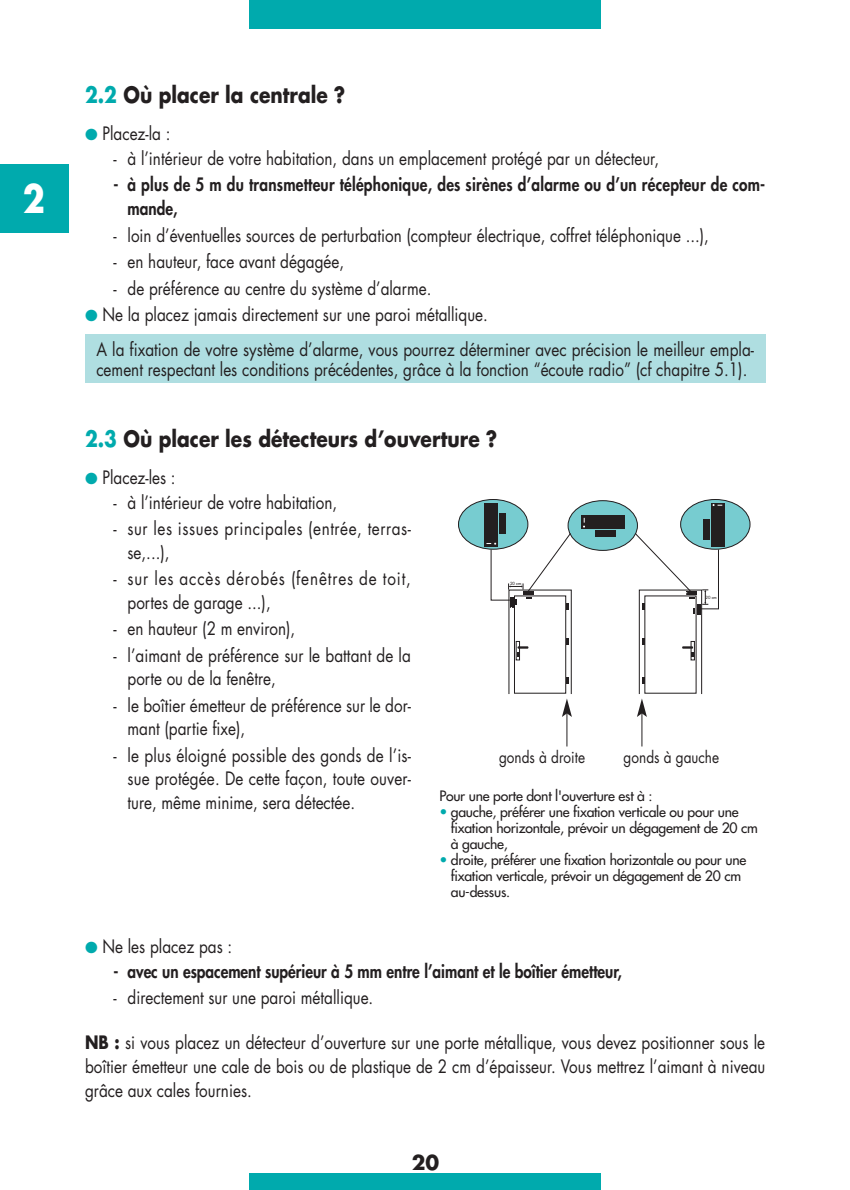
<style>
.page{position:relative;width:850px;height:1190px;background:#fff}
.page>*{position:absolute;margin:0;border:0;box-sizing:border-box;transform-origin:0 0}
.t1{font:700 38px "Futura";color:#fff;scale:.85 1}
.t2{font:700 22px "Futura";color:#231f20;scale:.85 1}
.t3{font:700 20px "Futura";color:#231f20}
.t4{font:18px/23.6px "Futura";color:#231f20;scale:.85 1}
.t5{font:800 18px/24px "Futura";letter-spacing:.015em;color:#231f20;scale:.85 1}
.t6{font:18px/23.6px "Futura";letter-spacing:.055em;color:#231f20;scale:.85 1}
.t7{font:18px/23.6px "Futura";letter-spacing:.035em;color:#231f20;scale:.85 1}
.t8{font:16px "Futura";color:#231f20;scale:.85 1}
.t9{font:14px/16px "Futura";letter-spacing:-.015em;color:#231f20}
.t10{font:4.2px "Futura";color:#231f20}
.s1{color:#00aaad}
.s2{font-weight:700}
</style>
<div class="page">
<div style="left:0;top:164px;width:68px;height:68px;background:#00aaad"></div>
<div style="left:249px;top:0;width:352px;height:28px;background:#00aaad"></div>
<div style="left:249px;top:1174px;width:352px;height:16px;background:#00aaad"></div>
<div style="left:568px;top:500px;width:70px;height:51px;background:#77ccd0;border:1px solid #231f20;border-radius:50%"></div>
<div style="left:458px;top:499px;width:70px;height:51px;background:#77ccd0;border:1px solid #231f20;border-radius:50%"></div>
<div style="left:484px;top:503px;width:14px;height:43px;background:#231f20"></div>
<div style="left:499px;top:513px;width:6px;height:21px;background:#231f20"></div>
<div style="left:680px;top:499px;width:71px;height:51px;background:#77ccd0;border:1px solid #231f20;border-radius:50%"></div>
<div style="left:581px;top:515px;width:44px;height:14px;background:#231f20"></div>
<div style="left:711px;top:503px;width:14px;height:44px;background:#231f20"></div>
<svg style="left:713px;top:504px;width:9px;height:2px"></svg>
<div style="left:85px;top:334px;width:680px;height:49px;background:#afdee1"></div>
<hr style="left:566px;top:713px;width:1px;height:33px;background:#231f20">
<hr style="left:641px;top:713px;width:1px;height:33px;background:#231f20">
<svg style="left:486px;top:518px;width:233px;height:199px"></svg>
<h1 class="t1" style="left:23px;top:182px;width:28px">2</h1>
<p class="t2" style="left:85px;top:85px;width:308px"><span class="s1">2.2</span> Où placer la centrale ?</p>
<p class="t4" style="left:85px;top:123px;width:102px"><span class="s1">●</span> Placez-la :</p>
<p class="t4" style="left:113px;top:148px;width:644px">- à l’intérieur de votre habitation, dans un emplacement protégé par un détecteur,</p>
<p class="t5" style="left:128px;top:174px;width:752px;text-indent:-14px">- à plus de 5 m du transmetteur téléphonique, des sirènes d’alarme ou d’un récepteur de com&shy;mande,</p>
<p class="t4" style="left:113px;top:225px;width:702px">- loin d’éventuelles sources de perturbation (compteur électrique, coffret téléphonique ...),</p>
<p class="t4" style="left:113px;top:251px;width:273px">- en hauteur, face avant dégagée,</p>
<p class="t4" style="left:113px;top:278px;width:376px">- de préférence au centre du système d’alarme.</p>
<p class="t4" style="left:85px;top:304px;width:475px"><span class="s1">●</span> Ne la placez jamais directement sur une paroi métallique.</p>
<p class="t4" style="left:96px;top:341px;width:775px;line-height:20px">A la fixation de votre système d’alarme, vous pourrez déterminer avec précision le meilleur empla&shy;cement respectant les conditions précédentes, grâce à la fonction “écoute radio” (cf chapitre 5.1).</p>
<p class="t2" style="left:85px;top:429px;width:487px"><span class="s1">2.3</span> Où placer les détecteurs d’ouverture ?</p>
<p class="t4" style="left:85px;top:467px;width:108px"><span class="s1">●</span> Placez-les :</p>
<p class="t4" style="left:113px;top:492px;width:265px">- à l’intérieur de votre habitation,</p>
<p class="t7" style="left:128px;top:518px;width:335px;text-indent:-14px">- sur les issues principales (entrée, terras&shy;se,...),</p>
<p class="t6" style="left:128px;top:568px;width:335px;text-indent:-14px">- sur les accès dérobés (fenêtres de toit, portes de garage ...),</p>
<p class="t4" style="left:113px;top:618px;width:216px">- en hauteur (2 m environ),</p>
<p class="t4" style="left:128px;top:645px;width:335px;text-indent:-14px">- l’aimant de préférence sur le battant de la porte ou de la fenêtre,</p>
<p class="t4" style="left:128px;top:695px;width:335px;text-indent:-14px">- le boîtier émetteur de préférence sur le dor&shy;mant (partie fixe),</p>
<p class="t4" style="left:128px;top:745px;width:335px;text-align:justify;text-indent:-14px">- le plus éloigné possible des gonds de l’is&shy;sue protégée. De cette façon, toute ouver&shy;ture, même minime, sera détectée.</p>
<p class="t10" style="left:510px;top:581px;width:13px">20 cm</p>
<p class="t10" style="left:706px;top:595px;width:13px">20 cm</p>
<p class="t8" style="left:499px;top:750px;width:103px">gonds à droite</p>
<p class="t8" style="left:624px;top:750px;width:114px">gonds à gauche</p>
<p class="t9" style="left:439px;top:789px;width:215px">Pour une porte dont l'ouverture est à :</p>
<p class="t9" style="left:451px;top:805px;width:308px;text-indent:-11px"><span class="s1">•</span> gauche, préférer une fixation verticale ou pour une fixation horizontale, prévoir un dégagement de 20 cm à gauche,</p>
<p class="t9" style="left:451px;top:853px;width:297px;text-indent:-11px"><span class="s1">•</span> droite, préférer une fixation horizontale ou pour une fixation verticale, prévoir un dégagement de 20 cm au-dessus.</p>
<p class="t4" style="left:85px;top:936px;width:175px"><span class="s1">●</span> Ne les placez pas :</p>
<p class="t5" style="left:113px;top:960px;width:600px">- avec un espacement supérieur à 5 mm entre l’aimant et le boîtier émetteur,</p>
<p class="t4" style="left:113px;top:987px;width:307px">- directement sur une paroi métallique.</p>
<p class="t4" style="left:85px;top:1033px;width:802px;text-align:justify"><span class="s2">NB :</span> si vous placez un détecteur d’ouverture sur une porte métallique, vous devez positionner sous le boîtier émetteur une cale de bois ou de plastique de 2 cm d’épaisseur. Vous mettrez l’aimant à niveau grâce aux cales fournies.</p>
<p class="t3" style="left:412px;top:1153px;width:29px">20</p>
</div>
